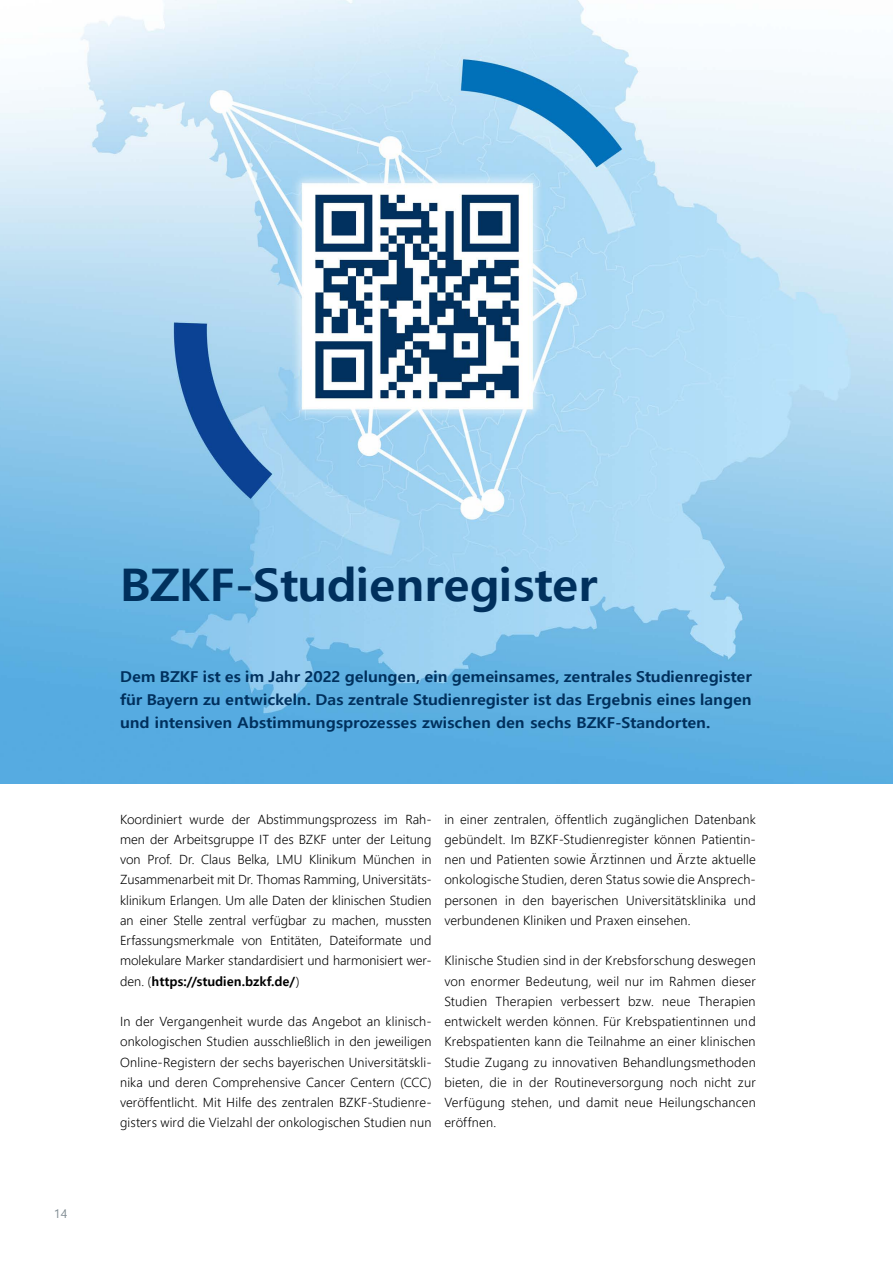
<style>
.page{position:relative;width:893px;height:1263px;background:#fff}
.page>*{position:absolute;margin:0;border:0;box-sizing:border-box;transform-origin:0 0}
.t1{font:700 45px "Malgun Gothic";letter-spacing:-.005em;color:#00305d;scale:1.07 1}
.t2{font:700 15px/23.2px "Malgun Gothic";color:#00305d;text-align:justify;scale:1.07 1}
.t3{font:300 12.75px/20.2px "Malgun Gothic";letter-spacing:.01em;color:#000;text-align:justify}
.t4{font:12px "Malgun Gothic";color:#7e8a91}
.s1{font-weight:700}
</style>
<div class="page">
<img style="left:0;top:0;width:893px;height:783px">
<p class="t4" style="left:54px;top:1207px;width:15px">14</p>
<h1 class="t1" style="left:120px;top:558px;width:447px">BZKF-Studienregister</h1>
<p class="t2" style="left:120px;top:665px;width:592px">Dem BZKF ist es im Jahr 2022 gelungen, ein gemeinsames, zentrales Studienregister für Bayern zu entwickeln. Das zentrale Studienregister ist das Ergebnis eines langen und intensiven Abstimmungsprozesses zwischen den sechs BZKF-Standorten.</p>
<p class="t3" style="left:120px;top:809px;width:313px">Koordiniert wurde der Abstimmungsprozess im Rah&shy;men der Arbeitsgruppe IT des BZKF unter der Leitung von Prof. Dr. Claus Belka, LMU Klinikum München in Zusammenarbeit mit Dr. Thomas Ramming, Universitäts&shy;klinikum Erlangen. Um alle Daten der klinischen Studien an einer Stelle zentral verfügbar zu machen, mussten Erfassungsmerkmale von Entitäten, Dateiformate und molekulare Marker standardisiert und harmonisiert wer&shy;den. (<span class="s1">https://studien.bzkf.de/</span>)</p>
<p class="t3" style="left:120px;top:1011px;width:313px">In der Vergangenheit wurde das Angebot an klinisch&shy;onkologischen Studien ausschließlich in den jeweiligen Online-Registern der sechs bayerischen Universitätskli&shy;nika und deren Comprehensive Cancer Centern (CCC) veröffentlicht. Mit Hilfe des zentralen BZKF-Studienre&shy;gisters wird die Vielzahl der onkologischen Studien nun</p>
<p class="t3" style="left:444px;top:809px;width:313px">in einer zentralen, öffentlich zugänglichen Datenbank gebündelt. Im BZKF-Studienregister können Patientin&shy;nen und Patienten sowie Ärztinnen und Ärzte aktuelle onkologische Studien, deren Status sowie die Ansprech&shy;personen in den bayerischen Universitätsklinika und verbundenen Kliniken und Praxen einsehen.</p>
<p class="t3" style="left:444px;top:951px;width:313px">Klinische Studien sind in der Krebsforschung deswegen von enormer Bedeutung, weil nur im Rahmen dieser Studien Therapien verbessert bzw. neue Therapien entwickelt werden können. Für Krebspatientinnen und Krebspatienten kann die Teilnahme an einer klinischen Studie Zugang zu innovativen Behandlungsmethoden bieten, die in der Routineversorgung noch nicht zur Verfügung stehen, und damit neue Heilungschancen eröffnen.</p>
</div>
